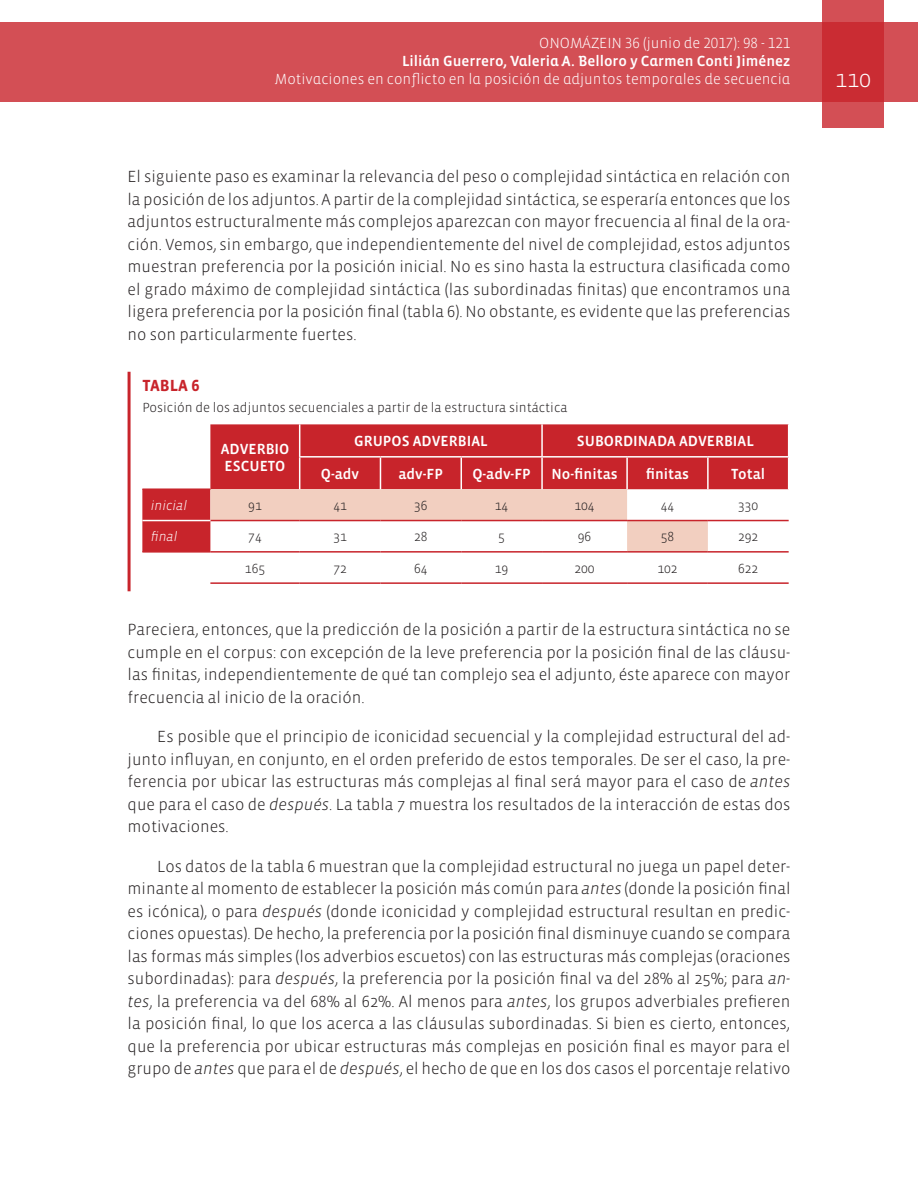
<style>
.page{position:relative;width:918px;height:1188px;background:#fff}
.page>*{position:absolute;margin:0;border:0;box-sizing:border-box;transform-origin:0 0}
.t1{font:300 24px "Vista Sans";color:#fff}
.Textos{font:300 16.5px/22.5px "Vista Sans";color:#231f20;text-align:justify}
.Texto_primero{font:300 16.5px/22.5px "Vista Sans";color:#231f20;text-align:justify}
.Título_Figuras{font:700 16.5px "Vista Sans";color:#c8242b}
.t2{font:300 15px "Vista Sans Alt";color:#fff}
.t3{font:15px "Vista Sans Med";color:#fff}
.t4{font:15px "Vista Sans Alt Med";color:#fff}
.Textos-2{font:300 13.5px "Vista Sans";color:#231f20}
.t5{font:italic 300 13.5px "Vista Sans";color:#fff}
.s1{font-style:italic}
</style>
<div class="page">
<div style="left:0;top:23px;width:918px;height:79px;background:#d34f55"></div>
<svg style="left:822px;top:0;width:62px;height:128px;background:#cd393f"></svg>
<hr style="left:128px;top:372px;width:3px;height:219px;background:#c8242b">
<svg style="left:142px;top:424px;width:647px;height:127px;fill:#c8242b"></svg>
<svg style="left:210px;top:489px;width:498px;height:62px"></svg>
<hr style="left:299px;top:424px;width:1px;height:32px;background:#fff">
<hr style="left:541px;top:424px;width:2px;height:32px;background:#fff">
<hr style="left:788px;top:424px;width:1px;height:32px;background:#fff">
<hr style="left:299px;top:458px;width:1px;height:31px;background:#fff">
<hr style="left:380px;top:458px;width:1px;height:31px;background:#fff">
<hr style="left:461px;top:458px;width:1px;height:31px;background:#fff">
<hr style="left:541px;top:458px;width:2px;height:31px;background:#fff">
<hr style="left:626px;top:458px;width:2px;height:31px;background:#fff">
<hr style="left:707px;top:458px;width:2px;height:31px;background:#fff">
<hr style="left:788px;top:458px;width:1px;height:31px;background:#fff">
<hr style="left:708px;top:520px;width:81px;height:1px;background:#c8242b">
<hr style="left:708px;top:551px;width:81px;height:2px;background:#c8242b">
<hr style="left:708px;top:582px;width:81px;height:2px;background:#c8242b">
<hr style="left:627px;top:520px;width:81px;height:1px;background:#c8242b">
<hr style="left:627px;top:551px;width:81px;height:2px;background:#c8242b">
<hr style="left:627px;top:582px;width:81px;height:2px;background:#c8242b">
<hr style="left:380px;top:520px;width:81px;height:1px;background:#c8242b">
<hr style="left:461px;top:520px;width:81px;height:1px;background:#c8242b">
<hr style="left:542px;top:520px;width:85px;height:1px;background:#c8242b">
<hr style="left:380px;top:551px;width:81px;height:2px;background:#c8242b">
<hr style="left:461px;top:551px;width:81px;height:2px;background:#c8242b">
<hr style="left:542px;top:551px;width:85px;height:2px;background:#c8242b">
<hr style="left:380px;top:582px;width:81px;height:2px;background:#c8242b">
<hr style="left:461px;top:582px;width:81px;height:2px;background:#c8242b">
<hr style="left:542px;top:582px;width:85px;height:2px;background:#c8242b">
<hr style="left:210px;top:520px;width:90px;height:1px;background:#c8242b">
<hr style="left:300px;top:520px;width:80px;height:1px;background:#c8242b">
<hr style="left:210px;top:551px;width:90px;height:2px;background:#c8242b">
<hr style="left:300px;top:551px;width:80px;height:2px;background:#c8242b">
<hr style="left:210px;top:582px;width:90px;height:2px;background:#c8242b">
<hr style="left:300px;top:582px;width:80px;height:2px;background:#c8242b">
<hr style="left:299px;top:456px;width:81px;height:2px;background:#fff">
<hr style="left:380px;top:456px;width:81px;height:2px;background:#fff">
<hr style="left:461px;top:456px;width:81px;height:2px;background:#fff">
<hr style="left:542px;top:456px;width:85px;height:2px;background:#fff">
<hr style="left:627px;top:456px;width:81px;height:2px;background:#fff">
<hr style="left:708px;top:456px;width:81px;height:2px;background:#fff">
<hr style="left:142px;top:551px;width:68px;height:2px;background:#c8242b">
<hr style="left:142px;top:488px;width:68px;height:2px;background:#c8242b">
<hr style="left:142px;top:520px;width:68px;height:1px;background:#fff">
<p class="t2" style="left:539px;top:36px;width:253px">ONOMÁZEIN 36 (junio de 2017): 98 - 121</p>
<p class="t4" style="left:402px;top:54px;width:390px">Lilián Guerrero, Valeria A. Belloro y Carmen Conti Jiménez</p>
<p class="t2" style="left:275px;top:72px;width:517px">Motivaciones en conflicto en la posición de adjuntos temporales de secuencia</p>
<h1 class="t1" style="left:835px;top:66px;width:37px">110</h1>
<p class="Texto_primero" style="left:128px;top:166px;width:664px">El siguiente paso es examinar la relevancia del peso o complejidad sintáctica en relación con la posición de los adjuntos. A partir de la complejidad sintáctica, se esperaría entonces que los adjuntos estructuralmente más complejos aparezcan con mayor frecuencia al final de la ora&shy;ción. Vemos, sin embargo, que independientemente del nivel de complejidad, estos adjuntos muestran preferencia por la posición inicial. No es sino hasta la estructura clasificada como el grado máximo de complejidad sintáctica (las subordinadas finitas) que encontramos una ligera preferencia por la posición final (tabla 6). No obstante, es evidente que las preferencias no son particularmente fuertes.</p>
<p class="Título_Figuras" style="left:142px;top:377px;width:59px">TABLA 6</p>
<p class="Textos-2" style="left:142px;top:400px;width:427px">Posición de los adjuntos secuenciales a partir de la estructura sintáctica</p>
<p class="t3" style="left:221px;top:441px;width:70px">ADVERBIO</p>
<p class="t3" style="left:225px;top:458px;width:62px">ESCUETO</p>
<p class="t3" style="left:354px;top:433px;width:135px">GRUPOS ADVERBIAL</p>
<p class="t3" style="left:577px;top:433px;width:179px">SUBORDINADA ADVERBIAL</p>
<p class="t3" style="left:321px;top:466px;width:40px">Q-adv</p>
<p class="t3" style="left:399px;top:466px;width:46px">adv-FP</p>
<p class="t3" style="left:472px;top:466px;width:60px">Q-adv-FP</p>
<p class="t3" style="left:552px;top:466px;width:68px">No-finitas</p>
<p class="t3" style="left:646px;top:466px;width:45px">finitas</p>
<p class="t3" style="left:731px;top:466px;width:35px">Total</p>
<p class="t5" style="left:151px;top:498px;width:38px">inicial</p>
<p class="Textos-2" style="left:248px;top:498px;width:15px">91</p>
<p class="Textos-2" style="left:333px;top:498px;width:15px">41</p>
<p class="Textos-2" style="left:414px;top:498px;width:15px">36</p>
<p class="Textos-2" style="left:495px;top:498px;width:15px">14</p>
<p class="Textos-2" style="left:574px;top:498px;width:22px">104</p>
<p class="Textos-2" style="left:661px;top:498px;width:15px">44</p>
<p class="Textos-2" style="left:738px;top:498px;width:22px">330</p>
<p class="t5" style="left:151px;top:530px;width:28px">final</p>
<p class="Textos-2" style="left:248px;top:530px;width:15px">74</p>
<p class="Textos-2" style="left:333px;top:530px;width:15px">31</p>
<p class="Textos-2" style="left:414px;top:530px;width:15px">28</p>
<p class="Textos-2" style="left:498px;top:530px;width:8px">5</p>
<p class="Textos-2" style="left:578px;top:530px;width:15px">96</p>
<p class="Textos-2" style="left:661px;top:530px;width:15px">58</p>
<p class="Textos-2" style="left:738px;top:530px;width:22px">292</p>
<p class="Textos-2" style="left:245px;top:561px;width:22px">165</p>
<p class="Textos-2" style="left:333px;top:561px;width:15px">72</p>
<p class="Textos-2" style="left:414px;top:561px;width:15px">64</p>
<p class="Textos-2" style="left:495px;top:561px;width:15px">19</p>
<p class="Textos-2" style="left:574px;top:561px;width:22px">200</p>
<p class="Textos-2" style="left:657px;top:561px;width:22px">102</p>
<p class="Textos-2" style="left:738px;top:561px;width:22px">622</p>
<p class="Texto_primero" style="left:128px;top:619px;width:664px">Pareciera, entonces, que la predicción de la posición a partir de la estructura sintáctica no se cumple en el corpus: con excepción de la leve preferencia por la posición final de las cláusu&shy;las finitas, independientemente de qué tan complejo sea el adjunto, éste aparece con mayor frecuencia al inicio de la oración.</p>
<p class="Textos" style="left:128px;top:726px;width:664px;text-indent:30px">Es posible que el principio de iconicidad secuencial y la complejidad estructural del ad&shy;junto influyan, en conjunto, en el orden preferido de estos temporales. De ser el caso, la pre&shy;ferencia por ubicar las estructuras más complejas al final será mayor para el caso de <span class="s1">antes </span>que para el caso de <span class="s1">después</span>. La tabla 7 muestra los resultados de la interacción de estas dos motivaciones.</p>
<p class="Textos" style="left:128px;top:856px;width:665px;text-indent:30px">Los datos de la tabla 6 muestran que la complejidad estructural no juega un papel deter&shy;minante al momento de establecer la posición más común para <span class="s1">antes</span> (donde la posición final es icónica), o para <span class="s1">después</span> (donde iconicidad y complejidad estructural resultan en predic&shy;ciones opuestas). De hecho, la preferencia por la posición final disminuye cuando se compara las formas más simples (los adverbios escuetos) con las estructuras más complejas (oraciones subordinadas): para <span class="s1">después</span>, la preferencia por la posición final va del 28% al 25%; para <span class="s1">an&shy;tes</span>, la preferencia va del 68% al 62%. Al menos para <span class="s1">antes</span>, los grupos adverbiales prefieren la posición final, lo que los acerca a las cláusulas subordinadas. Si bien es cierto, entonces, que la preferencia por ubicar estructuras más complejas en posición final es mayor para el grupo de <span class="s1">antes</span> que para el de <span class="s1">después</span>, el hecho de que en los dos casos el porcentaje relativo</p>
</div>
